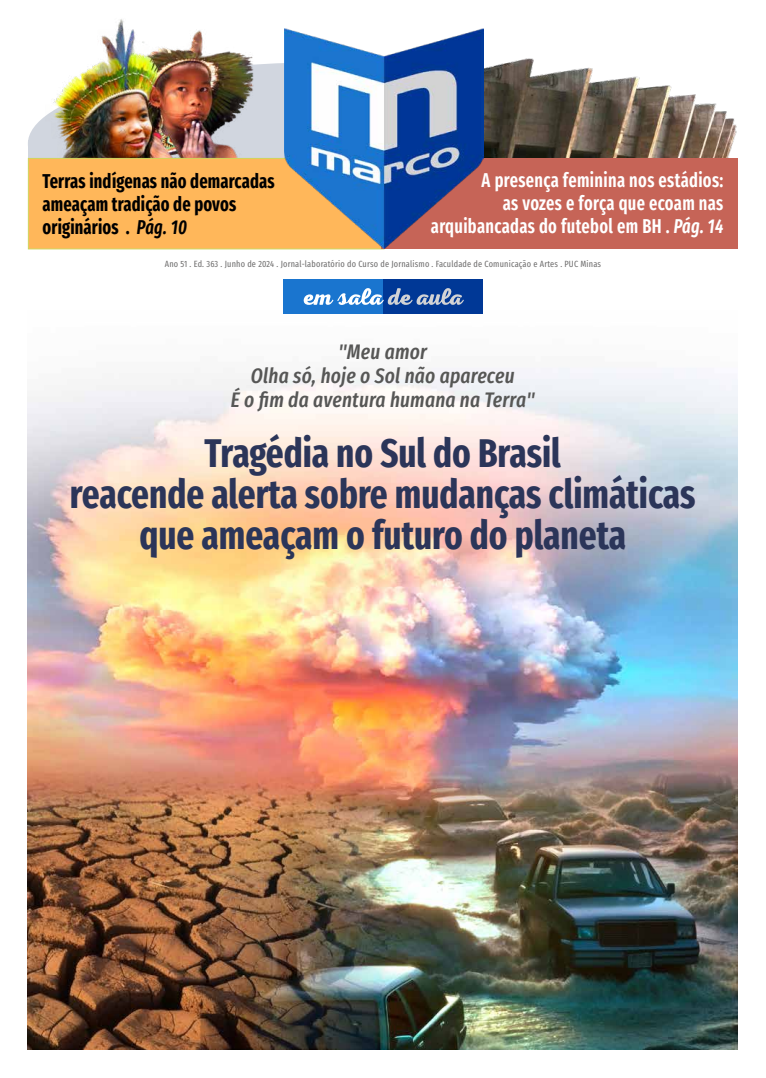
<style>
.page{position:relative;width:766px;height:1078px;background:#fff}
.page>*{position:absolute;margin:0;border:0;box-sizing:border-box;transform-origin:0 0}
.t1{font:700 40px/41px "Fira Sans Compressed";color:#2b3559;text-align:center;scale:.95 1}
.t2{font:italic 500 21px/24px "Fira Sans Compressed";letter-spacing:.01em;color:#575756;text-align:center}
.t3{font:600 20px/23px "Fira Sans Compressed";letter-spacing:.02em;color:#fff;text-align:right;scale:.89 1}
.t4{font:700 20px/23px "Fira Sans Compressed";letter-spacing:.01em;color:#000;scale:.89 1}
.t5{font:9px "Fira Sans Compressed";letter-spacing:.02em;color:#706f6f}
.s1{font-weight:600;font-style:italic}
.s2{font-style:italic}
</style>
<div class="page">
<div style="left:28px;top:62px;width:586px;height:163px;background:#d1d6df;border-radius:50%"></div>
<div style="left:28px;top:141px;width:80px;height:28px;background:#d1d6df"></div>
<img style="left:47px;top:19px;width:211px;height:139px">
<img style="left:483px;top:57px;width:255px;height:103px">
<img style="left:28px;top:310px;width:709px;height:739px">
<div style="left:28px;top:158px;width:356px;height:91px;background:#ffb75a;border:1px solid #d0d45d"></div>
<div style="left:381px;top:158px;width:356px;height:90px;background:#c66457"></div>
<img style="left:284px;top:28px;width:199px;height:221px">
<div style="left:283px;top:279px;width:100px;height:35px;background:#1a75cf"></div>
<div style="left:383px;top:279px;width:99px;height:35px;background:#003896"></div>
<svg style="left:303px;top:288px;width:161px;height:17px"></svg>
<h3 class="t4" style="left:43px;top:168px;width:262px">Terras indígenas não demarcadas ameaçam tradição de povos originários . <span class="s1">Pág. 10</span></h3>
<h3 class="t3" style="left:431px;top:167px;width:330px">A presença feminina nos estádios:<br>as vozes e força que ecoam nas arquibancadas do futebol em BH . <span class="s2">Pág. 14</span></h3>
<p class="t5" style="left:165px;top:256px;width:437px">Ano 51 . Ed. 363 . Junho de 2024 . Jornal-laboratório do Curso de Jornalismo . Faculdade de Comunicação e Artes . PUC Minas</p>
<h2 class="t2" style="left:231px;top:338px;width:305px">"Meu amor<br>Olha só, hoje o Sol não apareceu<br>É o fim da aventura humana na Terra"</h2>
<h1 class="t1" style="left:70px;top:429px;width:659px">Tragédia no Sul do Brasil<br>reacende alerta sobre mudanças climáticas que ameaçam o futuro do planeta</h1>
</div>
